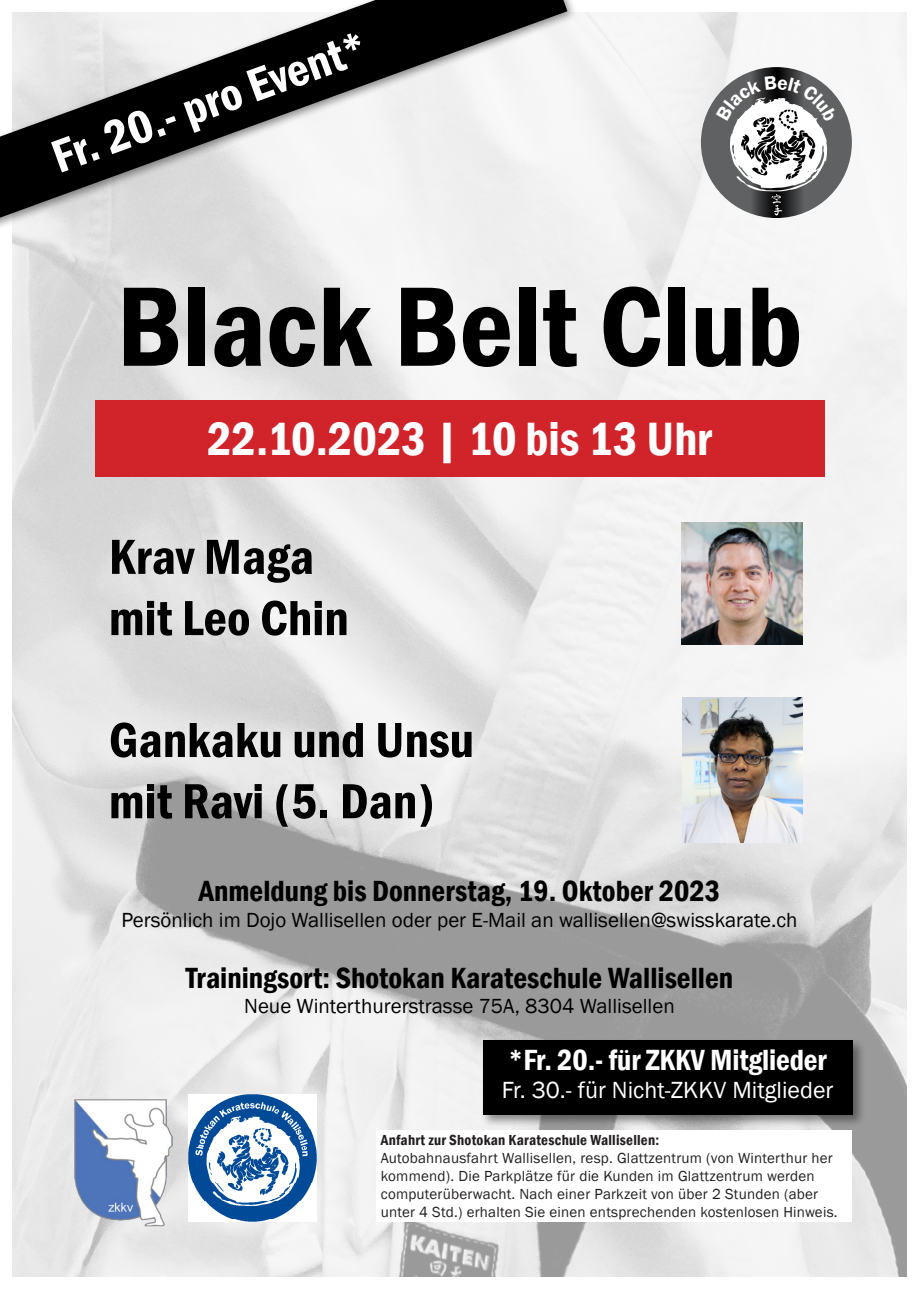
<style>
.page{position:relative;width:919px;height:1289px;background:#fff}
.page>*{position:absolute;margin:0;border:0;box-sizing:border-box;transform-origin:0 0}
.t1{font:600 condensed 117px "Franklin Gothic";color:#000}
.t2{font:600 condensed 51px "Franklin Gothic";color:#000}
.t3{font:600 condensed 48px "Franklin Gothic";color:#fff}
.t4{font:600 condensed 30px "Franklin Gothic";color:#000}
.t5{font:600 condensed 30px "Franklin Gothic";letter-spacing:-.005em;color:#fff}
.t6{font:24px "Franklin Gothic";color:#fff}
.t7{font:21px "Franklin Gothic";color:#000}
.t8{font:15px/18px "Franklin Gothic";letter-spacing:.015em;color:#231f20}
.t9{font:600 condensed 15px "Franklin Gothic";letter-spacing:.015em;color:#231f20}
</style>
<div class="page">
<img style="left:13px;top:13px;width:893px;height:1263px">
<img style="left:189px;top:1093px;width:127px;height:128px">
<div style="left:0;top:0;width:577px;height:272px;background:#231f20;opacity:.5"></div>
<svg style="left:0;top:0;width:567px;height:218px"></svg>
<div style="left:95px;top:400px;width:729px;height:76px;background:#d1232a"></div>
<div style="left:480px;top:1037px;width:386px;height:91px;background:#231f20;opacity:.5"></div>
<div style="left:483px;top:1040px;width:369px;height:74px;background:#000"></div>
<img style="left:67px;top:1094px;width:113px;height:139px">
<div style="left:376px;top:1130px;width:476px;height:91px;background:#fff"></div>
<svg style="left:700px;top:67px;width:151px;height:151px;background:#5b5b5d"></svg>
<img style="left:682px;top:697px;width:120px;height:145px">
<img style="left:681px;top:523px;width:121px;height:121px">
<svg style="left:716px;top:76px;width:121px;height:139px"></svg>
<p class="t3" style="left:43px;top:128px;width:333px;rotate:-20deg">Fr. 20.- pro Event*</p>
<p class="t1" style="left:117px;top:248px;width:687px">Black Belt Club</p>
<p class="t3" style="left:207px;top:407px;width:506px">22.10.2023 | 10 bis 13 Uhr</p>
<p class="t2" style="left:109px;top:522px;width:207px">Krav Maga</p>
<p class="t2" style="left:109px;top:584px;width:241px">mit Leo Chin</p>
<p class="t2" style="left:109px;top:706px;width:367px">Gankaku und Unsu</p>
<p class="t2" style="left:109px;top:767px;width:327px">mit Ravi (5. Dan)</p>
<p class="t4" style="left:199px;top:871px;width:522px">Anmeldung bis Donnerstag, 19. Oktober 2023</p>
<p class="t7" style="left:121px;top:906px;width:677px">Persönlich im Dojo Wallisellen oder per E-Mail an wallisellen@swisskarate.ch</p>
<p class="t4" style="left:186px;top:957px;width:549px">Trainingsort: Shotokan Karateschule Wallisellen</p>
<p class="t7" style="left:244px;top:992px;width:432px">Neue Winterthurerstrasse 75A, 8304 Wallisellen</p>
<p class="t5" style="left:508px;top:1039px;width:320px">*Fr. 20.- für ZKKV Mitglieder</p>
<p class="t6" style="left:501px;top:1075px;width:333px">Fr. 30.- für Nicht-ZKKV Mitglieder</p>
<p class="t9" style="left:381px;top:1130px;width:280px">Anfahrt zur Shotokan Karateschule Wallisellen:</p>
<p class="t8" style="left:381px;top:1149px;width:458px">Autobahnausfahrt Wallisellen, resp. Glattzentrum (von Winterthur her kommend). Die Parkplätze für die Kunden im Glattzentrum werden computerüberwacht. Nach einer Parkzeit von über 2 Stunden (aber unter 4 Std.) erhalten Sie einen entsprechenden kostenlosen Hinweis.</p>
</div>
